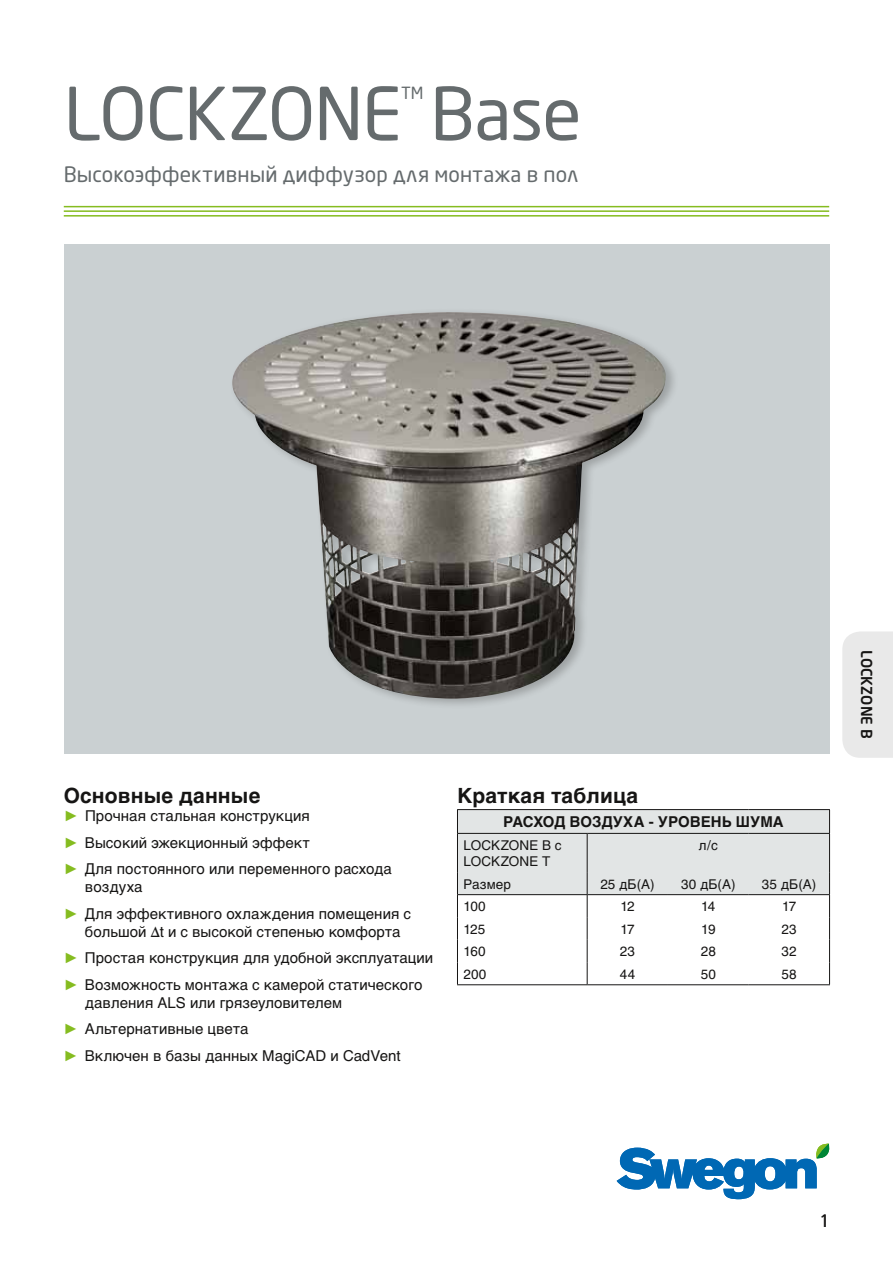
<style>
.page{position:relative;width:893px;height:1263px;background:#fff}
.page>*{position:absolute;margin:0;border:0;box-sizing:border-box;transform-origin:0 0}
.t1{font:72px "Neo Sans Pro Cyr";letter-spacing:-.015em;color:#656b6d}
.t2{font:21px "Neo Sans Pro Cyr";letter-spacing:.005em;color:#656b6d}
.t3{font:700 21px "Helvetica Cyr";letter-spacing:.005em;color:#161514}
.t4{font:300 18px "Frutiger";color:#161514}
.t5{font:16.65px "Neo Sans Pro Cyr";color:#656b6d}
.t6{font:15px/26.5px "Helvetica Cyr Upright";letter-spacing:.005em;color:#161514}
.t7{font:700 15px "Helvetica Cyr";letter-spacing:.005em;color:#161514}
.t8{font:500 15px "Neo Sans Pro Cyr";letter-spacing:.005em;color:#161514}
.t9{font:13.5px/16.2px "Helvetica Cyr Upright";letter-spacing:.005em;color:#161514}
.s1{font-family:"Times New Roman";color:#85bc20}
</style>
<div class="page">
<svg style="left:617px;top:1143px;width:212px;height:56px"></svg>
<hr style="left:64px;top:206px;width:765px;height:1px;background:#85bc20">
<hr style="left:64px;top:210px;width:765px;height:2px;background:#85bc20">
<hr style="left:64px;top:215px;width:765px;height:2px;background:#85bc20">
<div style="left:64px;top:244px;width:765px;height:510px;background:#cad0d2"></div>
<div style="left:842px;top:631px;width:51px;height:127px;background:#e9e9e9"></div>
<svg style="left:457px;top:809px;width:373px;height:175px"></svg>
<hr style="left:457px;top:984px;width:130px;height:1px;background:#161514">
<hr style="left:587px;top:984px;width:81px;height:1px;background:#161514">
<hr style="left:668px;top:984px;width:81px;height:1px;background:#161514">
<hr style="left:749px;top:984px;width:81px;height:1px;background:#161514">
<hr style="left:457px;top:894px;width:130px;height:1px;background:#161514">
<hr style="left:587px;top:894px;width:81px;height:1px;background:#161514">
<hr style="left:668px;top:894px;width:81px;height:1px;background:#161514">
<hr style="left:749px;top:894px;width:81px;height:1px;background:#161514">
<img style="left:232px;top:312px;width:435px;height:387px">
<h1 class="t1" style="left:64px;top:70px;width:519px">LOCKZONE Base</h1>
<p class="t5" style="left:401px;top:83px;width:24px">TM</p>
<h2 class="t2" style="left:64px;top:161px;width:516px">Высокоэффективный диффузор для монтажа в пол</h2>
<h2 class="t3" style="left:64px;top:784px;width:198px">Основные данные</h2>
<p class="t6" style="left:64px;top:803px;width:330px"><span class="s1">►</span> Прочная стальная конструкция<br><span class="s1">►</span> Высокий эжекционный эффект<br><span class="s1">►</span> Для постоянного или переменного расхода</p>
<p class="t6" style="left:64px;top:874px;width:349px;text-indent:21px">воздуха<br><span class="s1">►</span> Для эффективного охлаждения помещения с</p>
<p class="t6" style="left:64px;top:918px;width:371px;text-indent:21px">большой Δt и с высокой степенью комфорта<br><span class="s1">►</span> Простая конструкция для удобной эксплуатации <span class="s1">►</span> Возможность монтажа с камерой статического</p>
<p class="t6" style="left:64px;top:989px;width:338px;text-indent:21px">давления ALS или грязеуловителем<br><span class="s1">►</span> Альтернативные цвета<br><span class="s1">►</span> Включен в базы данных MagiCAD и CadVent</p>
<h2 class="t3" style="left:457px;top:784px;width:183px">Краткая таблица</h2>
<p class="t7" style="left:503px;top:813px;width:282px">РАСХОД ВОЗДУХА - УРОВЕНЬ ШУМА</p>
<p class="t9" style="left:463px;top:837px;width:100px">LOCKZONE B с<br>LOCKZONE T</p>
<p class="t9" style="left:699px;top:837px;width:21px">л/с</p>
<p class="t9" style="left:463px;top:876px;width:49px">Размер</p>
<p class="t9" style="left:600px;top:876px;width:56px">25 дБ(A)</p>
<p class="t9" style="left:681px;top:876px;width:56px">30 дБ(A)</p>
<p class="t9" style="left:762px;top:876px;width:56px">35 дБ(A)</p>
<p class="t9" style="left:463px;top:898px;width:24px">100</p>
<p class="t9" style="left:620px;top:898px;width:16px">12</p>
<p class="t9" style="left:701px;top:898px;width:16px">14</p>
<p class="t9" style="left:782px;top:898px;width:16px">17</p>
<p class="t9" style="left:463px;top:921px;width:23px">125</p>
<p class="t9" style="left:620px;top:921px;width:16px">17</p>
<p class="t9" style="left:701px;top:921px;width:16px">19</p>
<p class="t9" style="left:782px;top:921px;width:17px">23</p>
<p class="t9" style="left:463px;top:943px;width:24px">160</p>
<p class="t9" style="left:620px;top:943px;width:17px">23</p>
<p class="t9" style="left:701px;top:943px;width:17px">28</p>
<p class="t9" style="left:782px;top:943px;width:17px">32</p>
<p class="t9" style="left:463px;top:966px;width:24px">200</p>
<p class="t9" style="left:620px;top:966px;width:17px">44</p>
<p class="t9" style="left:701px;top:966px;width:17px">50</p>
<p class="t9" style="left:781px;top:966px;width:17px">58</p>
<p class="t8" style="left:876px;top:650px;width:90px;rotate:90deg">LOCKZONE B</p>
<p class="t4" style="left:820px;top:1210px;width:12px">1</p>
</div>
